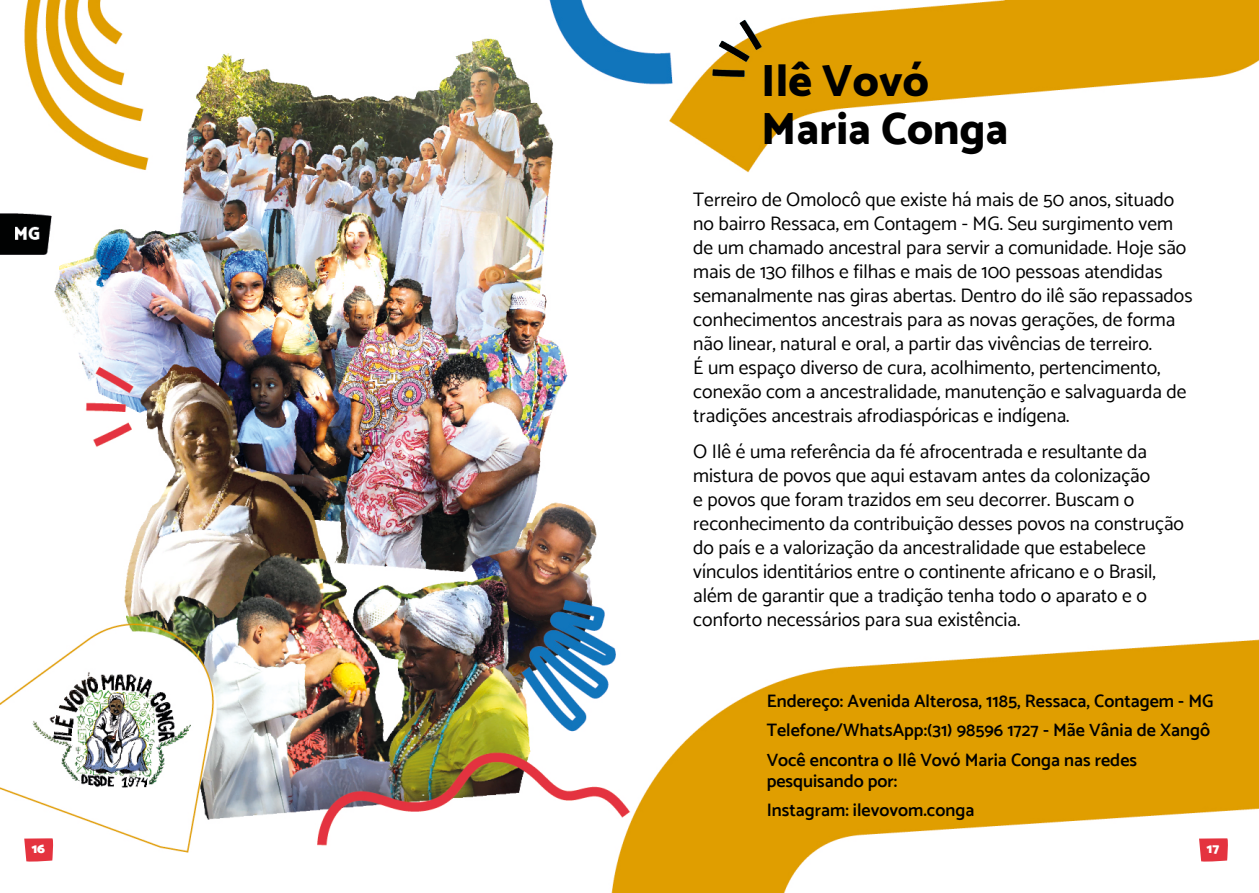
<style>
.page{position:relative;width:1259px;height:893px;background:#fff}
.page>*{position:absolute;margin:0;border:0;box-sizing:border-box;transform-origin:0 0}
.t1{font:800 45px/48px "Catamaran";color:#000}
.t2{font:19.5px/24px "Catamaran";color:#000}
.t3{font:600 18px/21px "Catamaran";color:#000}
.t4{font:900 13.5px "Catamaran";color:#fff}
</style>
<div class="page">
<img style="left:0;top:0;width:1259px;height:893px">
<svg style="left:1199px;top:838px;width:29px;height:24px"></svg>
<svg style="left:24px;top:838px;width:30px;height:24px"></svg>
<svg style="left:719px;top:20px;width:42px;height:42px"></svg>
<svg style="left:712px;top:70px;width:32px;height:7px"></svg>
<p class="t4" style="left:31px;top:840px;width:15px">16</p>
<h2 class="t1" style="left:761px;top:56px;width:248px">Ilê Vovó<br>Maria Conga</h2>
<p class="t2" style="left:693px;top:187px;width:501px">Terreiro de Omolocô que existe há mais de 50 anos, situado no bairro Ressaca, em Contagem - MG. Seu surgimento vem de um chamado ancestral para servir a comunidade. Hoje são mais de 130 filhos e filhas e mais de 100 pessoas atendidas semanalmente nas giras abertas. Dentro do ilê são repassados conhecimentos ancestrais para as novas gerações, de forma não linear, natural e oral, a partir das vivências de terreiro.<br>É um espaço diverso de cura, acolhimento, pertencimento, conexão com a ancestralidade, manutenção e salvaguarda de tradições ancestrais afrodiaspóricas e indígena.</p>
<p class="t2" style="left:693px;top:439px;width:492px">O Ilê é uma referência da fé afrocentrada e resultante da mistura de povos que aqui estavam antes da colonização<br>e povos que foram trazidos em seu decorrer. Buscam o reconhecimento da contribuição desses povos na construção do país e a valorização da ancestralidade que estabelece vínculos identitários entre o continente africano e o Brasil, além de garantir que a tradição tenha todo o aparato e o conforto necessários para sua existência.</p>
<p class="t3" style="left:766px;top:690px;width:448px">Endereço: Avenida Alterosa, 1185, Ressaca, Contagem - MG</p>
<p class="t3" style="left:766px;top:719px;width:445px">Telefone/WhatsApp:(31) 98596 1727 - Mãe Vânia de Xangô</p>
<p class="t3" style="left:766px;top:749px;width:372px">Você encontra o Ilê Vovó Maria Conga nas redes pesquisando por:</p>
<p class="t3" style="left:766px;top:799px;width:209px">Instagram: ilevovom.conga</p>
<p class="t4" style="left:1206px;top:840px;width:14px">17</p>
</div>
